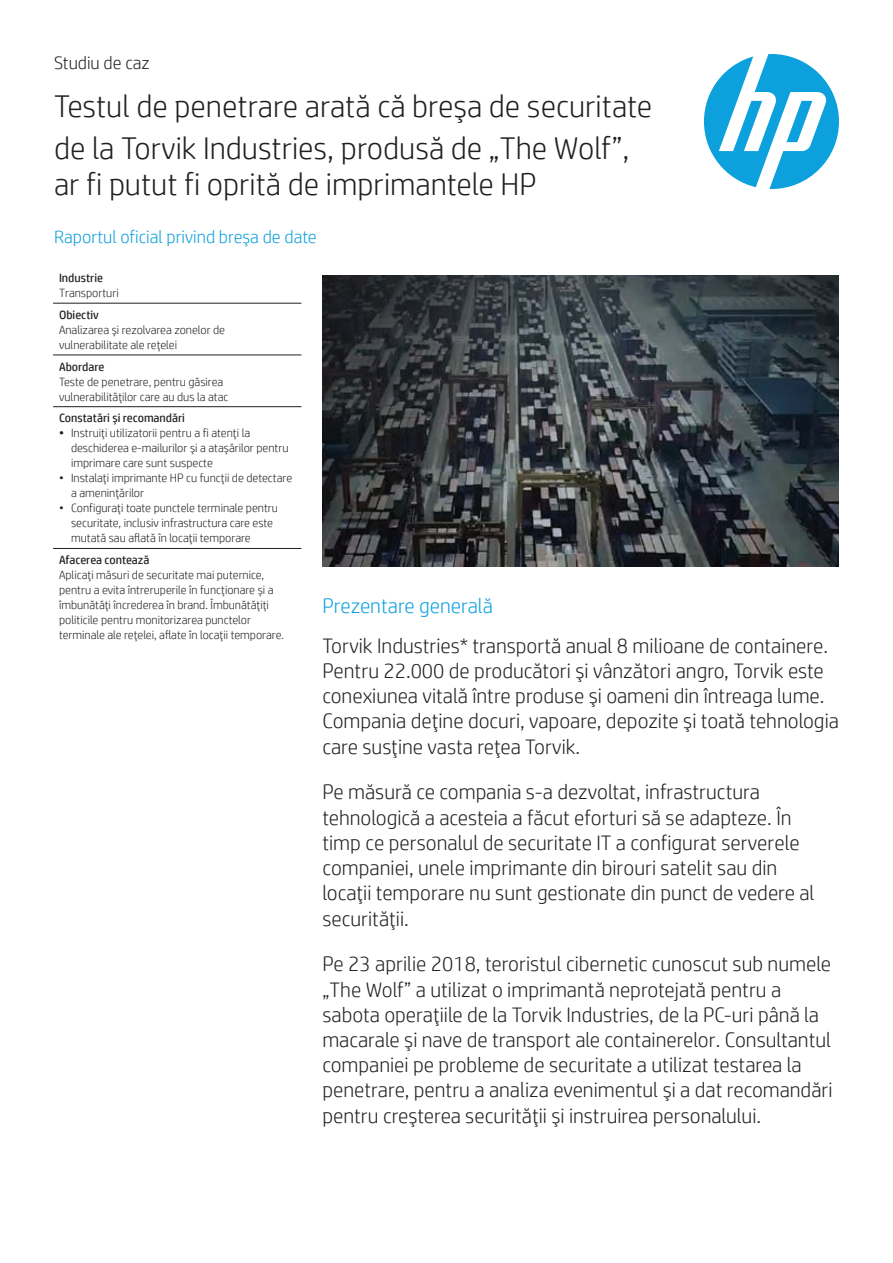
<style>
.page{position:relative;width:893px;height:1263px;background:#fff}
.page>*{position:absolute;margin:0;border:0;box-sizing:border-box;transform-origin:0 0}
.Headline_28_30{font:300 31.5px/42px "HP Simplified";color:#231f20}
.Sidebar_header{font:300 21px/25.2px "HP Simplified";color:#231f20}
.Headline_28_30-2{font:300 18px "HP Simplified";color:#0ca0dd}
.Document_type_12_14{font:300 18px "HP Simplified";color:#231f20}
.Footnotes{font:300 12px/15px "HP Simplified";color:#231f20}
.Footnotes-2{font:12px "HP Simplified";color:#231f20}
.s1{font-weight:400}
.s2{color:#0ca0dd}
</style>
<div class="page">
<img style="left:322px;top:275px;width:517px;height:292px">
<svg style="left:704px;top:54px;width:135px;height:135px"></svg>
<hr style="left:53px;top:303px;width:248px;height:1px;background:#231f20">
<hr style="left:53px;top:355px;width:248px;height:1px;background:#231f20">
<hr style="left:53px;top:406px;width:248px;height:1px;background:#231f20">
<hr style="left:53px;top:548px;width:248px;height:1px;background:#231f20">
<p class="Document_type_12_14" style="left:54px;top:51px;width:97px">Studiu de caz</p>
<p class="Headline_28_30" style="left:54px;top:85px;width:600px">Testul de penetrare arată că breşa de securitate de la Torvik Industries, produsă de „The Wolf”,</p>
<p class="Headline_28_30" style="left:54px;top:163px;width:484px">ar fi putut fi oprită de imprimantele HP</p>
<p class="Headline_28_30-2" style="left:54px;top:225px;width:264px">Raportul oficial privind breşa de date</p>
<p class="Footnotes-2" style="left:59px;top:270px;width:46px">Industrie</p>
<p class="Footnotes" style="left:59px;top:285px;width:61px">Transporturi</p>
<p class="Footnotes-2" style="left:59px;top:307px;width:41px">Obiectiv</p>
<p class="Footnotes" style="left:59px;top:322px;width:168px">Analizarea şi rezolvarea zonelor de vulnerabilitate ale reţelei</p>
<p class="Footnotes-2" style="left:59px;top:359px;width:47px">Abordare</p>
<p class="Footnotes" style="left:59px;top:374px;width:171px">Teste de penetrare, pentru găsirea vulnerabilităţilor care au dus la atac</p>
<p class="Footnotes-2" style="left:59px;top:410px;width:127px">Constatări şi recomandări</p>
<p class="Footnotes" style="left:71px;top:425px;width:219px;text-indent:-12px"><span class="s1">•</span> Instruiţi utilizatorii pentru a fi atenţi la deschiderea e-mailurilor şi a ataşărilor pentru imprimare care sunt suspecte</p>
<p class="Footnotes" style="left:71px;top:470px;width:223px;text-indent:-12px">• Instalaţi imprimante HP cu funcţii de detectare a ameninţărilor</p>
<p class="Footnotes" style="left:71px;top:500px;width:208px;text-indent:-12px">• Configuraţi toate punctele terminale pentru securitate, inclusiv infrastructura care este mutată sau aflată în locaţii temporare</p>
<p class="Footnotes-2" style="left:59px;top:552px;width:92px">Afacerea contează</p>
<p class="Footnotes" style="left:59px;top:567px;width:227px">Aplicaţi măsuri de securitate mai puternice, pentru a evita întreruperile în funcţionare şi a îmbunătăţi încrederea în brand. Îmbunătăţiţi politicile pentru monitorizarea punctelor terminale ale reţelei, aflate în locaţii temporare.</p>
<p class="Sidebar_header" style="left:322px;top:585px;width:507px;line-height:40.2px"><span class="s2">Prezentare generală<br></span>Torvik Industries* transportă anual 8 milioane de containere.</p>
<p class="Sidebar_header" style="left:322px;top:657px;width:518px">Pentru 22.000 de producători şi vânzători angro, Torvik este conexiunea vitală între produse şi oameni din întreaga lume.<br>Compania deţine docuri, vapoare, depozite şi toată tehnologia care susţine vasta reţea Torvik.</p>
<p class="Sidebar_header" style="left:322px;top:779px;width:494px">Pe măsură ce compania s-a dezvoltat, infrastructura tehnologică a acesteia a făcut eforturi să se adapteze. În timp ce personalul de securitate IT a configurat serverele companiei, unele imprimante din birouri satelit sau din locaţii temporare nu sunt gestionate din punct de vedere al securităţii.</p>
<p class="Sidebar_header" style="left:322px;top:951px;width:512px">Pe 23 aprilie 2018, teroristul cibernetic cunoscut sub numele „The Wolf” a utilizat o imprimantă neprotejată pentru a sabota operaţiile de la Torvik Industries, de la PC-uri până la macarale şi nave de transport ale containerelor. Consultantul companiei pe probleme de securitate a utilizat testarea la penetrare, pentru a analiza evenimentul şi a dat recomandări pentru creşterea securităţii şi instruirea personalului.</p>
</div>
